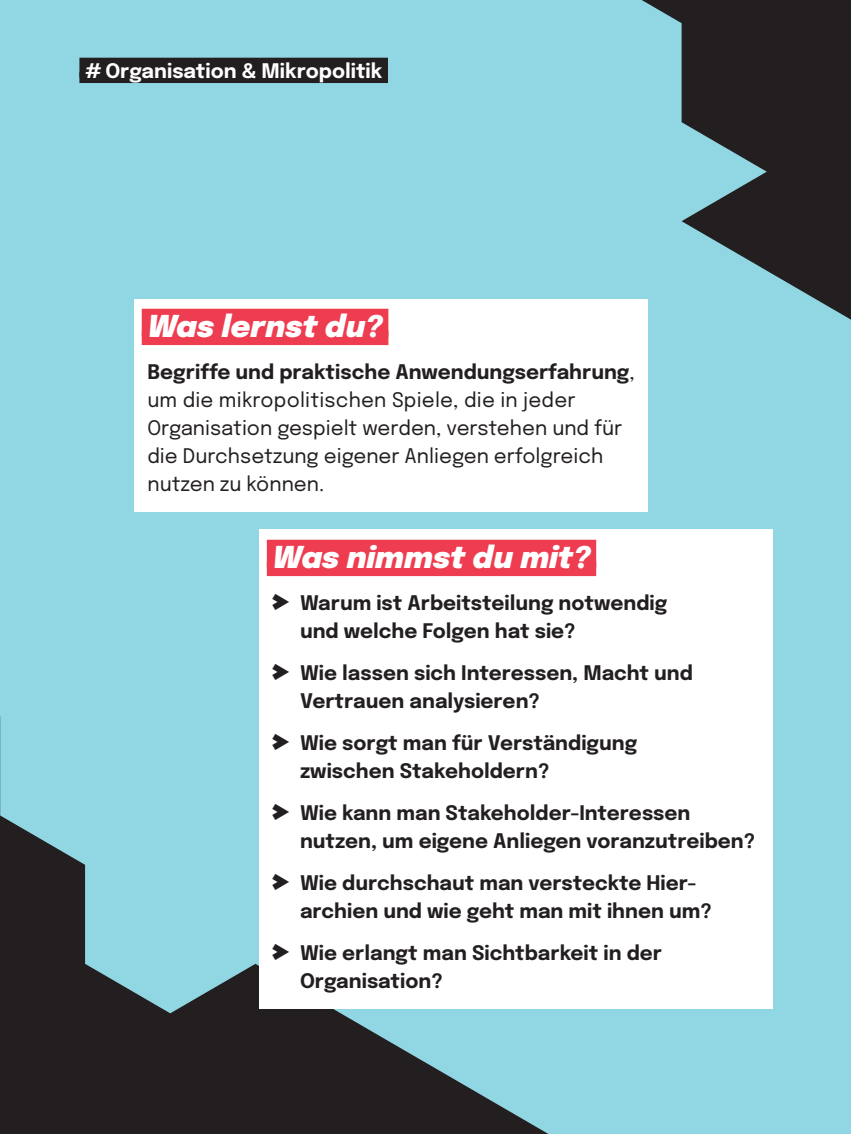
<style>
.page{position:relative;width:851px;height:1134px;background:#fff}
.page>*{position:absolute;margin:0;border:0;box-sizing:border-box;transform-origin:0 0}
.t1{font:italic 900 30px "Epilogue";color:#fff}
.t2{font:700 20px/28px "Epilogue";color:#231f20}
.t3{font:20px/28px "Epilogue";color:#231f20}
.t4{font:700 20px "Epilogue";color:#fff}
.s1{font-weight:700}
.s2{font-family:"Arrowstfb";font-weight:400}
</style>
<div class="page">
<div style="left:0;top:0;width:850px;height:1134px;background:#91d6e3"></div>
<svg style="left:0;top:716px;width:548px;height:418px;fill:#231f20"></svg>
<svg style="left:642px;top:0;width:208px;height:319px;fill:#231f20"></svg>
<div style="left:259px;top:530px;width:513px;height:479px;background:#fff"></div>
<div style="left:267px;top:540px;width:329px;height:28px;background:#ee3d50"></div>
<div style="left:267px;top:562px;width:329px;height:14px;background:#ee3d50"></div>
<div style="left:134px;top:299px;width:514px;height:213px;background:#fff"></div>
<div style="left:142px;top:309px;width:246px;height:28px;background:#ee3d50"></div>
<div style="left:142px;top:331px;width:246px;height:14px;background:#ee3d50"></div>
<div style="left:79px;top:58px;width:309px;height:20px;background:#231f20"></div>
<div style="left:79px;top:72px;width:309px;height:11px;background:#231f20"></div>
<p class="t4" style="left:85px;top:56px;width:299px"># Organisation &amp; Mikropolitik</p>
<h1 class="t1" style="left:147px;top:305px;width:237px">Was lernst du?</h1>
<p class="t3" style="left:147px;top:356px;width:489px"><span class="s1">Begriffe und praktische Anwendungserfahrung</span>, um die mikropolitischen Spiele, die in jeder Organisation gespielt werden, verstehen und für die Durchsetzung eigener Anliegen erfolgreich nutzen zu können.</p>
<h1 class="t1" style="left:272px;top:536px;width:319px">Was nimmst du mit?</h1>
<p class="t2" style="left:300px;top:587px;width:369px;text-indent:-28px"><span class="s2">p</span> Warum ist Arbeitsteilung notwendig und welche Folgen hat sie?</p>
<p class="t2" style="left:300px;top:657px;width:394px;text-indent:-28px"><span class="s2">p</span> Wie lassen sich Interessen, Macht und<br>Vertrauen analysieren?</p>
<p class="t2" style="left:300px;top:727px;width:339px;text-indent:-28px"><span class="s2">p</span> Wie sorgt man für Verständigung zwischen Stakeholdern?</p>
<p class="t2" style="left:300px;top:797px;width:456px;text-indent:-28px"><span class="s2">p</span> Wie kann man Stakeholder-Interessen nutzen, um eigene Anliegen voranzutreiben?</p>
<p class="t2" style="left:300px;top:867px;width:413px;text-indent:-28px"><span class="s2">p</span> Wie durchschaut man versteckte Hier&shy;archien und wie geht man mit ihnen um?</p>
<p class="t2" style="left:300px;top:937px;width:363px;text-indent:-28px"><span class="s2">p</span> Wie erlangt man Sichtbarkeit in der<br>Organisation?</p>
</div>
